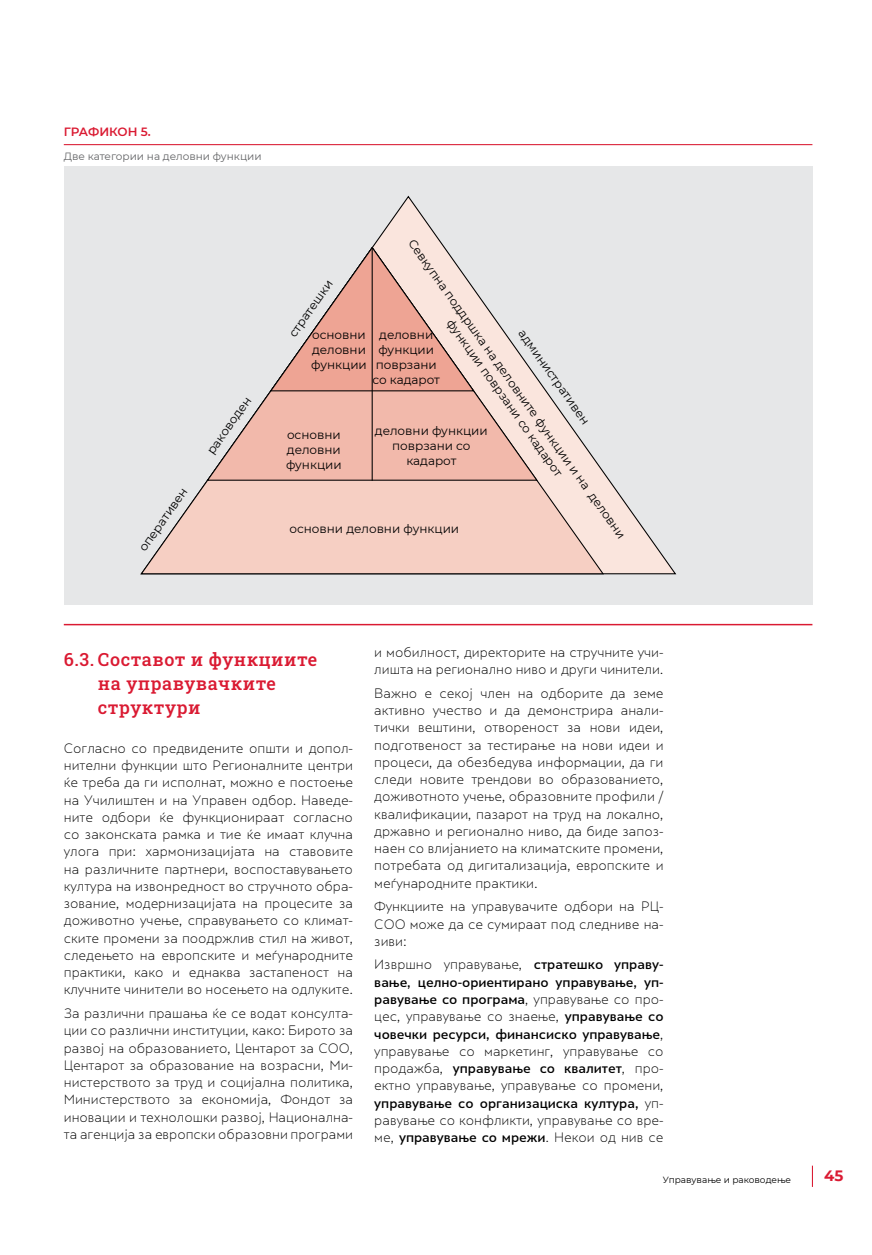
<style>
.page{position:relative;width:872px;height:1255px;background:#fff}
.page>*{position:absolute;margin:0;border:0;box-sizing:border-box;transform-origin:0 0}
.t1{font:500 18px/24px "Roboto Slab";letter-spacing:.03em;color:#da1a32}
.t2{font:700 15px "Montserrat";color:#da1a32}
.t3{font:300 12.75px/17.2px "Skola Sans";letter-spacing:-.005em;color:#000;text-align:justify}
.t4{font:12px/15px "Montserrat";color:#000;text-align:center}
.t5{font:600 12px "Montserrat";color:#da1a32}
.t6{font:10.5px "Montserrat";color:#636466}
.t7{font:9px "Montserrat";color:#000}
.s1{font-weight:500}
</style>
<div class="page">
<svg style="left:812px;top:1165px;width:1px;height:21px"></svg>
<div style="left:64px;top:166px;width:748px;height:438px;background:#e6e7e8"></div>
<hr style="left:64px;top:144px;width:748px;height:1px;background:#da1a32">
<hr style="left:64px;top:624px;width:748px;height:1px;background:#da1a32">
<svg style="left:372px;top:195px;width:305px;height:380px"></svg>
<svg style="left:140px;top:246px;width:465px;height:329px"></svg>
<svg style="left:206px;top:246px;width:333px;height:235px"></svg>
<svg style="left:269px;top:246px;width:206px;height:146px"></svg>
<hr style="left:372px;top:249px;width:1px;height:231px;background:#000">
<p class="t5" style="left:64px;top:123px;width:88px">Графикон 5.</p>
<p class="t6" style="left:64px;top:149px;width:199px">Две категории на деловни функции</p>
<p class="t4" style="left:135px;top:545px;width:76px;rotate:-55deg">oперативен</p>
<p class="t4" style="left:203px;top:448px;width:69px;rotate:-55deg">раководен</p>
<p class="t4" style="left:419px;top:235px;width:366px;rotate:55deg">Севкупна поддршка на деловните функции и на деловни функции поврзани со кадарот</p>
<p class="t4" style="left:285px;top:331px;width:68px;rotate:-55deg">стратешки</p>
<p class="t4" style="left:528px;top:326px;width:115px;rotate:55deg">административен</p>
<p class="t4" style="left:311px;top:327px;width:57px;text-align:justify">основни деловни функции</p>
<p class="t4" style="left:372px;top:327px;width:69px">деловни функции поврзани со кадарот</p>
<p class="t4" style="left:286px;top:426px;width:57px;text-align:justify">основни деловни функции</p>
<p class="t4" style="left:375px;top:422px;width:114px">деловни функции поврзани со кадарот</p>
<p class="t4" style="left:289px;top:520px;width:171px">основни деловни функции</p>
<h1 class="t1" style="left:98px;top:647px;width:221px;text-indent:-34px">6.3. Составот и функциите на управувачките структури</h1>
<p class="t3" style="left:64px;top:739px;width:291px">Согласно со предвидените општи и допол&shy;нителни функции што Регионалните центри ќе треба да ги исполнат, можно е постоење на Училиштен и на Управен одбор. Наведе&shy;ните одбори ќе функционираат согласно со законската рамка и тие ќе имаат клучна улога при: хармонизацијата на ставовите на различните партнери, воспоставувањето култура на извонредност во стручното обра&shy;зование, модернизацијата на процесите за доживотно учење, справувањето со климат&shy;ските промени за поодржлив стил на живот, следењето на европските и меѓународните практики, како и еднаква застапеност на клучните чинители во носењето на одлуките.</p>
<p class="t3" style="left:64px;top:1004px;width:291px">За различни прашања ќе се водат консулта&shy;ции со различни институции, како: Бирото за развој на образованието, Центарот за СОО, Центарот за образование на возрасни, Ми&shy;нистерството за труд и социјална политика, Министерството за економија, Фондот за иновации и технолошки развој, Национална&shy;та агенција за европски образовни програми</p>
<p class="t3" style="left:374px;top:643px;width:291px">и мобилност, директорите на стручните учи&shy;лишта на регионално ниво и други чинители.</p>
<p class="t3" style="left:374px;top:684px;width:291px">Важно е секој член на одборите да земе активно учество и да демонстрира анали&shy;тички вештини, отвореност за нови идеи, подготвеност за тестирање на нови идеи и процеси, да обезбедува информации, да ги следи новите трендови во образованието, доживотното учење, образовните профили / квалификации, пазарот на труд на локално, државно и регионално ниво, да биде запоз&shy;наен со влијанието на климатските промени, потребата од дигитализација, европските и меѓународните практики.</p>
<p class="t3" style="left:374px;top:897px;width:291px">Функциите на управувачите одбори на РЦ-СОО може да се сумираат под следниве на&shy;зиви:</p>
<p class="t3" style="left:374px;top:956px;width:291px">Извршно управување, <span class="s1">стратешко управу&shy;вање, целно-ориентирано управување, уп&shy;равување со програма</span>, управување со про&shy;цес, управување со знаење, <span class="s1">управување со човечки ресурси, финансиско управување</span>, управување со маркетинг, управување со продажба, <span class="s1">управување со квалитет</span>, про&shy;ектно управување, управување со промени, <span class="s1">управување со организациска култура,</span> уп&shy;равување со конфликти, управување со вре&shy;ме, <span class="s1">управување со мрежи</span>. Некои од нив се</p>
<p class="t7" style="left:663px;top:1173px;width:130px">Управување и раководење</p>
<p class="t2" style="left:824px;top:1165px;width:21px">45</p>
</div>
